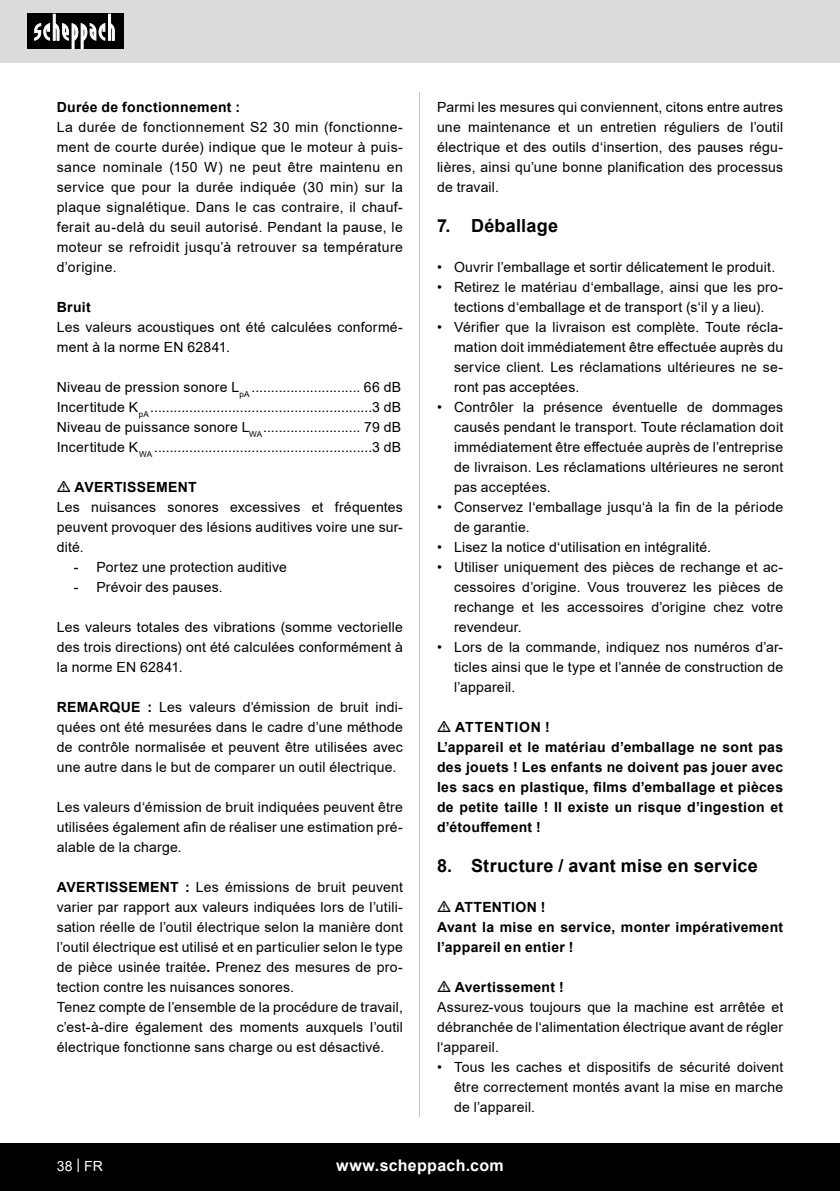
<style>
.page{position:relative;width:840px;height:1191px;background:#fff}
.page>*{position:absolute;margin:0;border:0;box-sizing:border-box;transform-origin:0 0}
.t1{font:700 18px "Arial";letter-spacing:.01em;color:#000}
.t2{font:700 16px "Arial";letter-spacing:.02em;color:#fff}
.t3{font:14px/20px "Arial";letter-spacing:.015em;color:#000;text-align:justify}
.Grundtext_Bold{font:700 14px/20px "Arial";letter-spacing:.02em;color:#000;text-align:justify}
.Grundtext__Bold{font:700 14px "Arial";letter-spacing:.02em;color:#000}
.Grundtext_TT{font:700 14px "Arial";letter-spacing:.055em;color:#000}
.t4{font:14px "Arial";color:#fff}
.s1{font-weight:700}
</style>
<div class="page">
<div style="left:0;top:0;width:839px;height:63px;background:#dbdbdb"></div>
<div style="left:0;top:1143px;width:839px;height:48px;background:#000"></div>
<div style="left:27px;top:14px;width:96px;height:35px;background:#000"></div>
<svg style="left:34px;top:14px;width:81px;height:35px"></svg>
<hr style="left:419px;top:92px;width:1px;height:1025px;background:#c7c7c7">
<p class="Grundtext_Bold" style="left:57px;top:97px;width:185px">Durée de fonctionnement :</p>
<p class="t3" style="left:57px;top:117px;width:347px">La durée de fonctionnement S2 30 min (fonctionne&shy;ment de courte durée) indique que le moteur à puis&shy;sance nominale (150 W) ne peut être maintenu en service que pour la durée indiquée (30 min) sur la plaque signalétique. Dans le cas contraire, il chauf&shy;ferait au-delà du seuil autorisé. Pendant la pause, le moteur se refroidit jusqu’à retrouver sa température d’origine.</p>
<p class="Grundtext_Bold" style="left:57px;top:297px;width:36px">Bruit</p>
<p class="t3" style="left:57px;top:317px;width:347px">Les valeurs acoustiques ont été calculées conformé&shy;ment à la norme EN 62841.</p>
<p class="t3" style="left:57px;top:377px;width:346px">Niveau de pression sonore L<sub>pA</sub> ............................ 66 dB</p>
<p class="t3" style="left:57px;top:397px;width:345px">Incertitude K<sub>pA</sub> .........................................................3 dB</p>
<p class="t3" style="left:57px;top:417px;width:346px">Niveau de puissance sonore L<sub>WA</sub>......................... 79 dB</p>
<p class="t3" style="left:57px;top:437px;width:345px">Incertitude K<sub>WA</sub> ........................................................3 dB</p>
<p class="Grundtext__Bold" style="left:75px;top:477px;width:123px">AVERTISSEMENT</p>
<p class="t3" style="left:57px;top:497px;width:347px">Les nuisances sonores excessives et fréquentes peuvent provoquer des lésions auditives voire une sur&shy;dité.</p>
<p class="t3" style="left:74px;top:557px;width:215px">- Portez une protection auditive</p>
<p class="t3" style="left:74px;top:577px;width:150px">- Prévoir des pauses.</p>
<p class="t3" style="left:57px;top:617px;width:347px">Les valeurs totales des vibrations (somme vectorielle des trois directions) ont été calculées conformément à la norme EN 62841.</p>
<p class="t3" style="left:57px;top:697px;width:347px"><span class="s1">REMARQUE :</span> Les valeurs d’émission de bruit indi&shy;quées ont été mesurées dans le cadre d’une méthode de contrôle normalisée et peuvent être utilisées avec une autre dans le but de comparer un outil électrique.</p>
<p class="t3" style="left:57px;top:797px;width:347px">Les valeurs d‘émission de bruit indiquées peuvent être utilisées également afin de réaliser une estimation pré&shy;alable de la charge.</p>
<p class="t3" style="left:57px;top:877px;width:347px"><span class="s1">AVERTISSEMENT :</span> Les émissions de bruit peuvent varier par rapport aux valeurs indiquées lors de l’utili&shy;sation réelle de l’outil électrique selon la manière dont l’outil électrique est utilisé et en particulier selon le type de pièce usinée traitée<span class="s1">.</span> Prenez des mesures de pro&shy;tection contre les nuisances sonores.</p>
<p class="t3" style="left:57px;top:997px;width:347px">Tenez compte de l’ensemble de la procédure de travail, c’est-à-dire également des moments auxquels l’outil électrique fonctionne sans charge ou est désactivé.</p>
<p class="t3" style="left:437px;top:97px;width:347px">Parmi les mesures qui conviennent, citons entre autres une maintenance et un entretien réguliers de l’outil électrique et des outils d‘insertion, des pauses régu&shy;lières, ainsi qu’une bonne planification des processus de travail.</p>
<p class="t1" style="left:437px;top:213px;width:122px">7. Déballage</p>
<p class="t3" style="left:437px;top:257px;width:339px">• Ouvrir l’emballage et sortir délicatement le produit.</p>
<p class="t3" style="left:437px;top:277px;width:347px;text-align:center">• Retirez le matériau d‘emballage, ainsi que les pro&shy;tections d‘emballage et de transport (s‘il y a lieu).</p>
<p class="t3" style="left:454px;top:317px;width:330px;text-indent:-17px">• Vérifier que la livraison est complète. Toute récla&shy;mation doit immédiatement être effectuée auprès du service client. Les réclamations ultérieures ne se&shy;ront pas acceptées.</p>
<p class="t3" style="left:454px;top:397px;width:330px;text-indent:-17px">• Contrôler la présence éventuelle de dommages causés pendant le transport. Toute réclamation doit immédiatement être effectuée auprès de l’entreprise de livraison. Les réclamations ultérieures ne seront pas acceptées.</p>
<p class="t3" style="left:454px;top:497px;width:330px;text-indent:-17px">• Conservez l‘emballage jusqu‘à la fin de la période de garantie.</p>
<p class="t3" style="left:437px;top:537px;width:275px">• Lisez la notice d‘utilisation en intégralité.</p>
<p class="t3" style="left:454px;top:557px;width:330px;text-indent:-17px">• Utiliser uniquement des pièces de rechange et ac&shy;cessoires d’origine. Vous trouverez les pièces de rechange et les accessoires d’origine chez votre revendeur.</p>
<p class="t3" style="left:454px;top:637px;width:330px;text-indent:-17px">• Lors de la commande, indiquez nos numéros d’ar&shy;ticles ainsi que le type et l’année de construction de l’appareil.</p>
<p class="Grundtext_TT" style="left:455px;top:717px;width:96px">ATTENTION !</p>
<p class="Grundtext_Bold" style="left:437px;top:737px;width:347px">L’appareil et le matériau d’emballage ne sont pas des jouets ! Les enfants ne doivent pas jouer avec les sacs en plastique, films d’emballage et pièces de petite taille ! Il existe un risque d’ingestion et d’étouffement !</p>
<p class="t1" style="left:437px;top:853px;width:322px">8. Structure / avant mise en service</p>
<p class="Grundtext_Bold" style="left:454px;top:897px;width:92px">ATTENTION !</p>
<p class="Grundtext_Bold" style="left:437px;top:917px;width:347px">Avant la mise en service, monter impérativement l’appareil en entier !</p>
<p class="Grundtext_Bold" style="left:454px;top:977px;width:110px">Avertissement !</p>
<p class="t3" style="left:437px;top:997px;width:347px">Assurez-vous toujours que la machine est arrêtée et débranchée de l‘alimentation électrique avant de régler l‘appareil.</p>
<p class="t3" style="left:454px;top:1057px;width:330px;text-indent:-17px">• Tous les caches et dispositifs de sécurité doivent être correctement montés avant la mise en marche de l’appareil.</p>
<p class="t4" style="left:57px;top:1156px;width:48px">38 | FR</p>
<p class="t2" style="left:336px;top:1154px;width:169px">www.scheppach.com</p>
</div>
